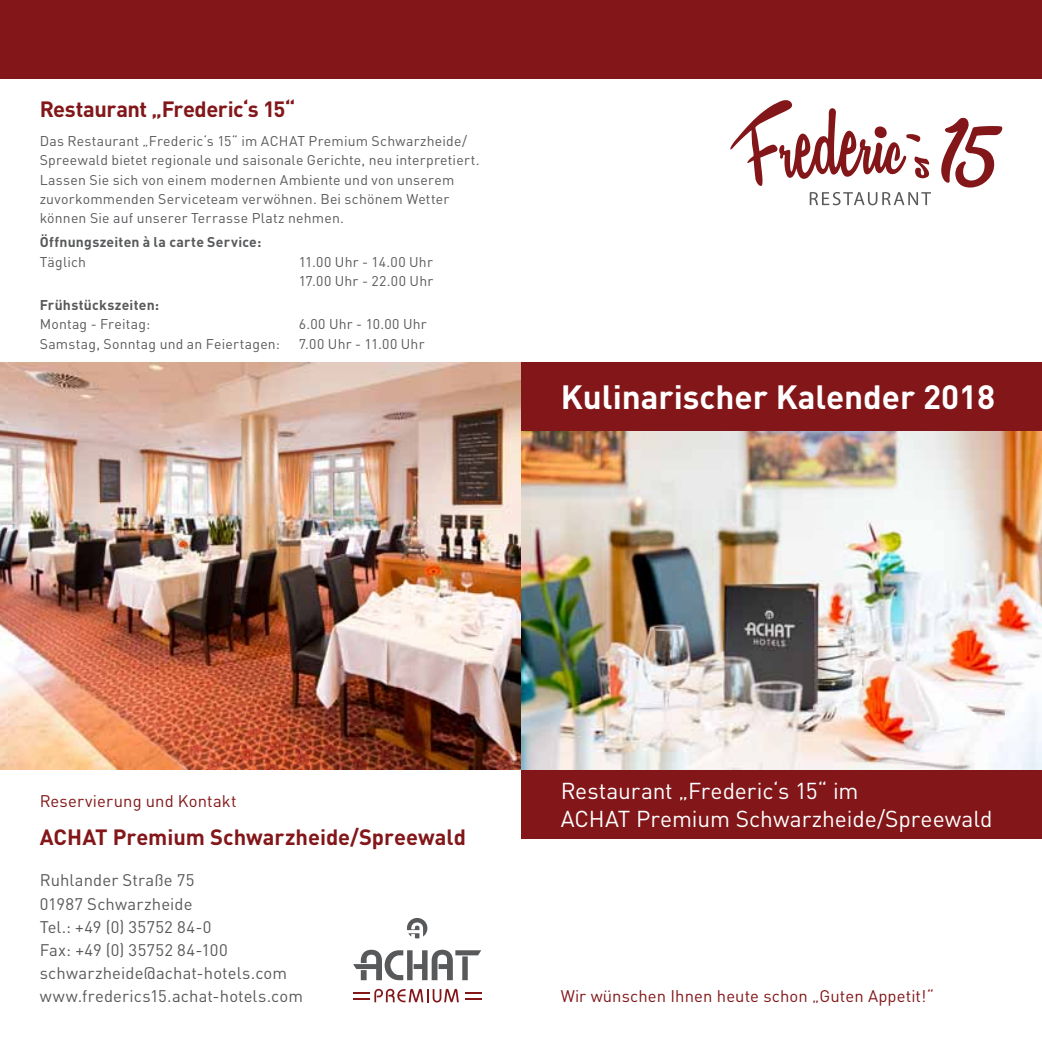
<style>
.page{position:relative;width:1042px;height:1042px;background:#fff}
.page>*{position:absolute;margin:0;border:0;box-sizing:border-box;transform-origin:0 0}
.t1{font:700 33.25px "DIN Pro";color:#fff}
.t2{font:22.75px/28px "DIN Pro";letter-spacing:-.005em;color:#fff}
.t3{font:700 21.88px "DIN Pro";letter-spacing:-.005em;color:#821619}
.t4{font:16.62px/23.1px "DIN Pro";letter-spacing:.01em;color:#58595b}
.t5{font:16.62px "DIN Pro";letter-spacing:.005em;color:#821619}
.t6{font:14px/19.2px "DIN Pro";letter-spacing:.015em;color:#58595b}
.t7{font:700 14px "DIN Pro";letter-spacing:.015em;color:#58595b}
</style>
<div class="page">
<div style="left:521px;top:769px;width:521px;height:69px;background:#821619"></div>
<div style="left:521px;top:362px;width:521px;height:70px;background:#821619"></div>
<img style="left:0;top:362px;width:521px;height:407px">
<img style="left:521px;top:432px;width:521px;height:337px">
<div style="left:0;top:0;width:1042px;height:79px;background:#821619"></div>
<svg style="left:465px;top:992px;width:16px;height:7px"></svg>
<svg style="left:353px;top:989px;width:106px;height:13px"></svg>
<svg style="left:353px;top:918px;width:128px;height:62px"></svg>
<svg style="left:941px;top:118px;width:61px;height:70px"></svg>
<svg style="left:730px;top:100px;width:199px;height:86px"></svg>
<svg style="left:810px;top:192px;width:121px;height:13px"></svg>
<h3 class="t3" style="left:40px;top:91px;width:257px">Restaurant „Frederic‘s 15“</h3>
<p class="t6" style="left:40px;top:130px;width:441px">Das Restaurant „Frederic‘s 15“ im ACHAT Premium Schwarzheide/ Spreewald bietet regionale und saisonale Gerichte, neu interpretiert.<br>Lassen Sie sich von einem modernen Ambiente und von unserem zuvorkommenden Serviceteam verwöhnen. Bei schönem Wetter können Sie auf unserer Terrasse Platz nehmen.</p>
<p class="t7" style="left:40px;top:230px;width:223px">Öffnungszeiten à la carte Service:</p>
<p class="t6" style="left:40px;top:250px;width:48px">Täglich</p>
<p class="t6" style="left:299px;top:250px;width:136px">11.00 Uhr - 14.00 Uhr<br>17.00 Uhr - 22.00 Uhr</p>
<p class="t7" style="left:40px;top:293px;width:121px">Frühstückszeiten:</p>
<p class="t6" style="left:40px;top:313px;width:112px">Montag - Freitag:</p>
<p class="t6" style="left:299px;top:313px;width:130px">6.00 Uhr - 10.00 Uhr</p>
<p class="t6" style="left:40px;top:332px;width:242px">Samstag, Sonntag und an Feiertagen:</p>
<p class="t6" style="left:299px;top:332px;width:127px">7.00 Uhr - 11.00 Uhr</p>
<h1 class="t1" style="left:561px;top:369px;width:436px">Kulinarischer Kalender 2018</h1>
<p class="t5" style="left:40px;top:787px;width:198px">Reservierung und Kontakt</p>
<h3 class="t3" style="left:40px;top:818px;width:428px">ACHAT Premium Schwarzheide/Spreewald</h3>
<p class="t4" style="left:40px;top:867px;width:265px">Ruhlander Straße 75<br>01987 Schwarzheide<br>Tel.: +49 (0) 35752 84-0<br>Fax: +49 (0) 35752 84-100 schwarzheide@achat-hotels.com www.frederics15.achat-hotels.com</p>
<h2 class="t2" style="left:561px;top:774px;width:433px">Restaurant „Frederic‘s 15“ im<br>ACHAT Premium Schwarzheide/Spreewald</h2>
<p class="t5" style="left:561px;top:983px;width:375px">Wir wünschen Ihnen heute schon „Guten Appetit!“</p>
</div>
